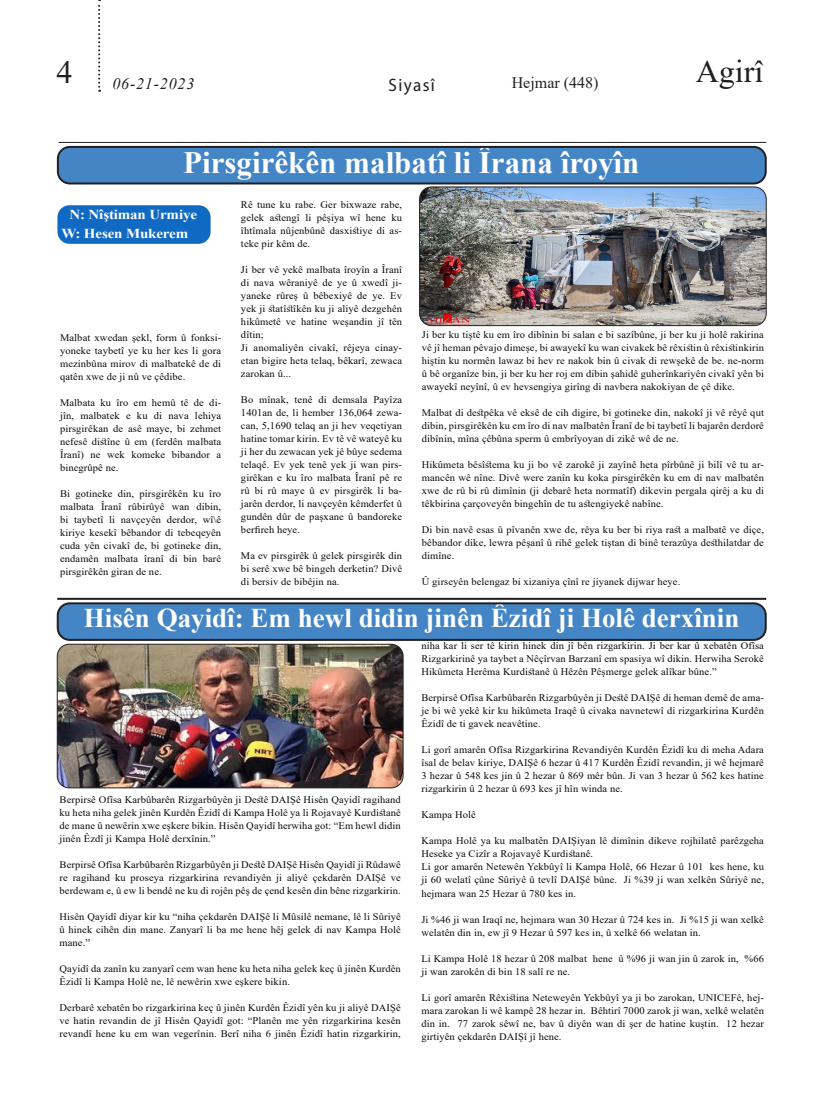
<style>
.page{position:relative;width:823px;height:1106px;background:#fff}
.page>*{position:absolute;margin:0;border:0;box-sizing:border-box;transform-origin:0 0}
.t1{font:32px "Times New Roman";color:#231f20}
.t2{font:700 31px "Times New Roman";color:#fff}
.t3{font:700 27px "Times New Roman";color:#fff}
.t4{font:18px "Myriad Pro";letter-spacing:.08em;color:#231f20;scale:.95 1}
.t5{font:16px "Times New Roman";color:#231f20}
.t6{font:italic 16px "Times New Roman";letter-spacing:.05em;color:#231f20}
.t7{font:700 13.6px "Times New Roman";letter-spacing:-.01em;color:#fff;scale:1.1 1}
.t8{font:10.1px/13px "Times New Roman";letter-spacing:.01em;color:#0b0b0e;text-align:justify;scale:1.04 1}
</style>
<div class="page">
<svg style="left:98px;top:0;width:2px;height:92px"></svg>
<hr style="left:59px;top:142px;width:706px;height:1px;background:#231f20">
<div style="left:58px;top:147px;width:707px;height:36px;background:#4485c6;border-radius:12px"></div>
<div style="left:57px;top:146px;width:709px;height:38px;border:2px solid #231f20;border-radius:12px"></div>
<div style="left:58px;top:603px;width:707px;height:37px;background:#4485c6;border-radius:12px"></div>
<div style="left:57px;top:602px;width:709px;height:39px;border:2px solid #231f20;border-radius:12px"></div>
<div style="left:57px;top:205px;width:153px;height:39px;background:#106ac4;border-radius:12px"></div>
<img style="left:419px;top:188px;width:346px;height:137px">
<div style="left:419px;top:186px;width:347px;height:140px;border:1px solid #231f20;border-radius:12px"></div>
<hr style="left:57px;top:598px;width:708px;height:2px;background:#231f20">
<img style="left:57px;top:645px;width:346px;height:143px">
<div style="left:57px;top:643px;width:346px;height:145px;border:1px solid #231f20;border-radius:12px"></div>
<h1 class="t1" style="left:56px;top:50px;width:18px">4</h1>
<h1 class="t1" style="left:695px;top:49px;width:69px">Agirî</h1>
<h3 class="t6" style="left:112px;top:72px;width:83px">06-21-2023</h3>
<p class="t4" style="left:388px;top:74px;width:50px">Siyasî</p>
<h3 class="t5" style="left:511px;top:72px;width:88px">Hejmar (448)</h3>
<p class="t2" style="left:183px;top:140px;width:457px">Pirsgirêkên malbatî li Îrana îroyîn</p>
<p class="t7" style="left:69px;top:205px;width:117px">N: Nîştiman Urmiye</p>
<p class="t7" style="left:61px;top:224px;width:117px">W: Hesen Mukerem</p>
<p class="t8" style="left:60px;top:330px;width:156px">Malbat xwedan şekl, form û fonksi&shy;yoneke taybetî ye ku her kes li gora mezinbûna mirov di malbatekê de di qatên xwe de ji nû ve çêdibe.</p>
<p class="t8" style="left:60px;top:395px;width:156px">Malbata ku îro em hemû tê de di&shy;jîn, malbatek e ku di nava lehiya pirsgirêkan de asê maye, bi zehmet nefesê distîne û em (ferdên malbata Îranî) ne wek komeke bibandor a binegrûpê ne.</p>
<p class="t8" style="left:60px;top:486px;width:156px">Bi gotineke din, pirsgirêkên ku îro malbata Îranî rûbirûyê wan dibin, bi taybetî li navçeyên derdor, wî\ê kiriye kesekî bêbandor di tebeqeyên cuda yên civakî de, bi gotineke din, endamên malbata îranî di bin barê pirsgirêkên giran de ne.</p>
<p class="t8" style="left:241px;top:198px;width:156px">Rê tune ku rabe. Ger bixwaze rabe, gelek astengî li pêşiya wî hene ku îhtîmala nûjenbûnê dasxistiye di as&shy;teke pir kêm de.</p>
<p class="t8" style="left:241px;top:263px;width:156px">Ji ber vê yekê malbata îroyîn a Îranî di nava wêraniyê de ye û xwedî ji&shy;yaneke rûreş û bêbexiyê de ye. Ev yek ji statîstîkên ku ji aliyê dezgehên hikûmetê ve hatine weşandin jî tên dîtin;</p>
<p class="t8" style="left:241px;top:341px;width:156px">Ji anomaliyên civakî, rêjeya cinay&shy;etan bigire heta telaq, bêkarî, zewaca zarokan û...</p>
<p class="t8" style="left:241px;top:393px;width:156px">Bo mînak, tenê di demsala Payîza 1401an de, li hember 136,064 zewa&shy;can, 5,1690 telaq an ji hev veqetiyan hatine tomar kirin. Ev tê vê wateyê ku ji her du zewacan yek jê bûye sedema telaqê. Ev yek tenê yek ji wan pirs&shy;girêkan e ku îro malbata Îranî pê re rû bi rû maye û ev pirsgirêk li ba&shy;jarên derdor, li navçeyên kêmderfet û gundên dûr de paşxane û bandoreke berfireh heye.</p>
<p class="t8" style="left:241px;top:549px;width:156px">Ma ev pirsgirêk û gelek pirsgirêk din bi serê xwe bê bingeh derketin? Divê di bersiv de bibêjin na.</p>
<p class="t8" style="left:421px;top:327px;width:330px">Ji ber ku tiştê ku em îro dibînin bi salan e bi sazîbûne, ji ber ku ji holê rakirina vê jî heman pêvajo dimeşe, bi awayekî ku wan civakek bê rêxistin û rêxistinkirin hiştin ku normên lawaz bi hev re nakok bin û civak di rewşekê de be. ne-norm û bê organîze bin, ji ber ku her roj em dibin şahidê guherînkariyên civakî yên bi awayekî neyînî, û ev hevsengiya girîng di navbera nakokiyan de çê dike.</p>
<p class="t8" style="left:421px;top:405px;width:330px">Malbat di destpêka vê eksê de cih digire, bi gotineke din, nakokî ji vê rêyê qut dibin, pirsgirêkên ku em îro di nav malbatên Îranî de bi taybetî li bajarên derdorê dibînin, mîna çêbûna sperm û embrîyoyan di zikê wê de ne.</p>
<p class="t8" style="left:421px;top:457px;width:330px">Hikûmeta bêsîstema ku ji bo vê zarokê ji zayînê heta pîrbûnê ji bilî vê tu ar&shy;mancên wê nîne. Divê were zanîn ku koka pirsgirêkên ku em di nav malbatên xwe de rû bi rû dimînin (ji debarê heta normatîf) dikevin pergala qirêj a ku di têkbirina çarçoveyên bingehîn de tu astengiyekê nabîne.</p>
<p class="t8" style="left:421px;top:522px;width:330px">Di bin navê esas û pîvanên xwe de, rêya ku ber bi riya rast a malbatê ve diçe, bêbandor dike, lewra pêşanî û rihê gelek tiştan di binê terazûya desthilatdar de dimîne.</p>
<p class="t8" style="left:421px;top:574px;width:250px">Û girseyên belengaz bi xizaniya çînî re jiyanek dijwar heye.</p>
<p class="t3" style="left:84px;top:598px;width:656px">Hisên Qayidî: Em hewl didin jinên Êzidî ji Holê derxînin</p>
<p class="t8" style="left:59px;top:793px;width:329px">Berpirsê Ofîsa Karbûbarên Rizgarbûyên ji Destê DAIŞê Hisên Qayidî ragihand ku heta niha gelek jinên Kurdên Êzidî di Kampa Holê ya li Rojavayê Kurdistanê de mane û newêrin xwe eşkere bikin. Hisên Qayidî herwiha got: “Em hewl didin jinên Êzdî ji Kampa Holê derxînin.”</p>
<p class="t8" style="left:59px;top:858px;width:329px">Berpirsê Ofîsa Karbûbarên Rizgarbûyên ji Destê DAIŞê Hisên Qayidî ji Rûdawê re ragihand ku proseya rizgarkirina revandiyên ji aliyê çekdarên DAIŞê ve berdewam e, û ew li bendê ne ku di rojên pêş de çend kesên din bêne rizgarkirin.</p>
<p class="t8" style="left:59px;top:910px;width:329px">Hisên Qayidî diyar kir ku “niha çekdarên DAIŞê li Mûsilê nemane, lê li Sûriyê û hinek cihên din mane. Zanyarî li ba me hene hêj gelek di nav Kampa Holê mane.”</p>
<p class="t8" style="left:59px;top:962px;width:329px">Qayidî da zanîn ku zanyarî cem wan hene ku heta niha gelek keç û jinên Kurdên<br>Êzidî li Kampa Holê ne, lê newêrin xwe eşkere bikin.</p>
<p class="t8" style="left:59px;top:1001px;width:329px">Derbarê xebatên bo rizgarkirina keç û jinên Kurdên Êzidî yên ku ji aliyê DAIŞê ve hatin revandin de jî Hisên Qayidî got: “Planên me yên rizgarkirina kesên revandî hene ku em wan vegerînin. Berî niha 6 jinên Êzidî hatin rizgarkirin,</p>
<p class="t8" style="left:421px;top:639px;width:331px">niha kar li ser tê kirin hinek din jî bên rizgarkirin. Ji ber kar û xebatên Ofîsa Rizgarkirinê ya taybet a Nêçîrvan Barzanî em spasiya wî dikin. Herwiha Serokê Hikûmeta Herêma Kurdistanê û Hêzên Pêşmerge gelek alîkar bûne.”</p>
<p class="t8" style="left:421px;top:691px;width:331px">Berpirsê Ofîsa Karbûbarên Rizgarbûyên ji Destê DAIŞê di heman demê de ama&shy;je bi wê yekê kir ku hikûmeta Iraqê û civaka navnetewî di rizgarkirina Kurdên Êzidî de ti gavek neavêtine.</p>
<p class="t8" style="left:421px;top:743px;width:331px">Li gorî amarên Ofîsa Rizgarkirina Revandiyên Kurdên Êzidî ku di meha Adara îsal de belav kiriye, DAIŞê 6 hezar û 417 Kurdên Êzidî revandin, ji wê hejmarê 3 hezar û 548 kes jin û 2 hezar û 869 mêr bûn. Ji van 3 hezar û 562 kes hatine rizgarkirin û 2 hezar û 693 kes jî hîn winda ne.</p>
<p class="t8" style="left:421px;top:808px;width:54px">Kampa Holê</p>
<p class="t8" style="left:421px;top:834px;width:331px">Kampa Holê ya ku malbatên DAIŞiyan lê dimînin dikeve rojhilatê parêzgeha<br>Heseke ya Cizîr a Rojavayê Kurdistanê.</p>
<p class="t8" style="left:421px;top:860px;width:331px">Li gor amarên Netewên Yekbûyî li Kampa Holê, 66 Hezar û 101 kes hene, ku ji 60 welatî çûne Sûriyê û tevlî DAIŞê bûne. Ji %39 ji wan xelkên Sûriyê ne, hejmara wan 25 Hezar û 780 kes in.</p>
<p class="t8" style="left:421px;top:912px;width:331px">Ji %46 ji wan Iraqî ne, hejmara wan 30 Hezar û 724 kes in. Ji %15 ji wan xelkê welatên din in, ew jî 9 Hezar û 597 kes in, û xelkê 66 welatan in.</p>
<p class="t8" style="left:421px;top:951px;width:331px">Li Kampa Holê 18 hezar û 208 malbat hene û %96 ji wan jin û zarok in, %66 ji wan zarokên di bin 18 salî re ne.</p>
<p class="t8" style="left:421px;top:990px;width:331px">Li gorî amarên Rêxistina Neteweyên Yekbûyî ya ji bo zarokan, UNICEFê, hej&shy;mara zarokan li wê kampê 28 hezar in. Bêhtirî 7000 zarok ji wan, xelkê welatên din in. 77 zarok sêwî ne, bav û diyên wan di şer de hatine kuştin. 12 hezar girtiyên çekdarên DAIŞî jî hene.</p>
</div>
